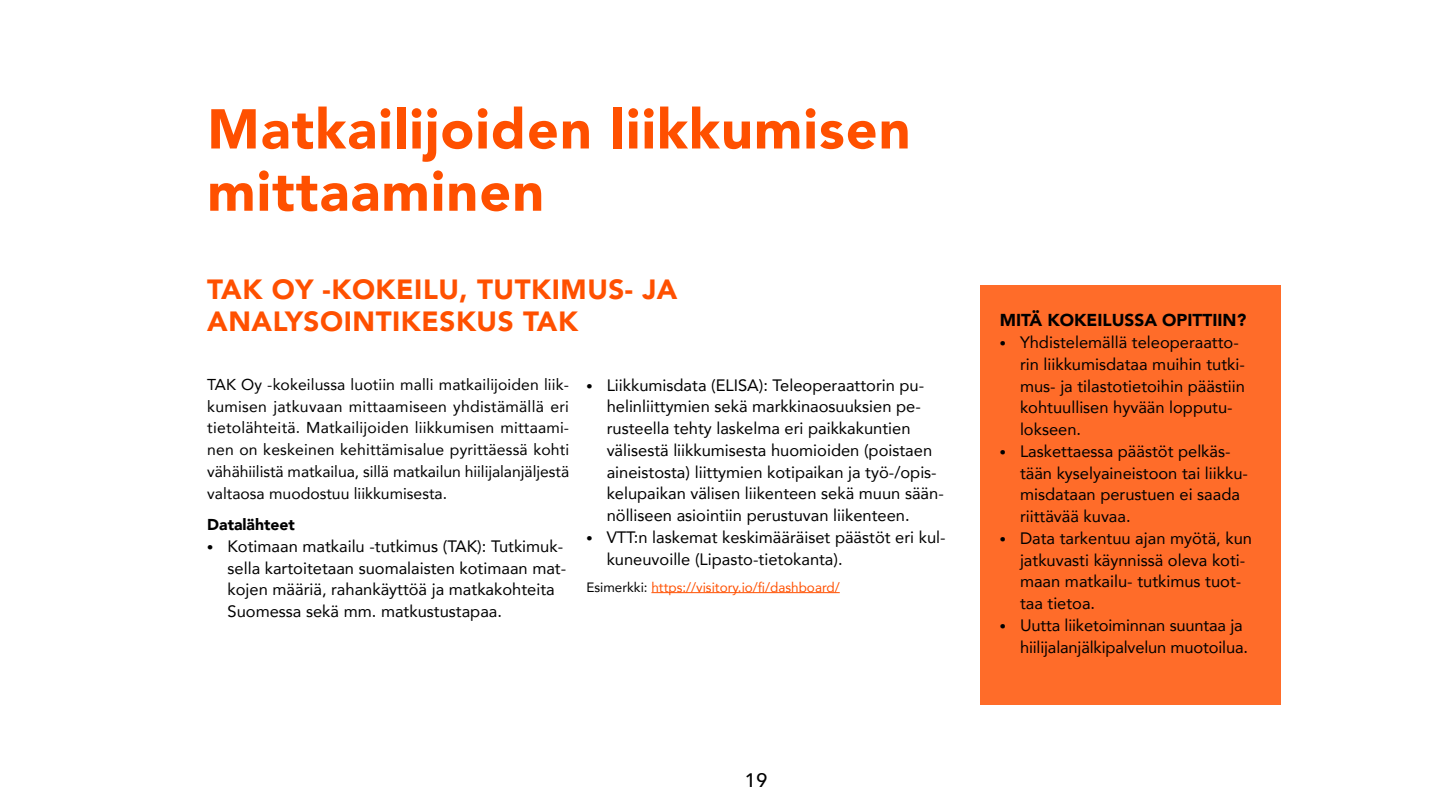
<style>
.page{position:relative;width:1440px;height:810px;background:#fff}
.page>*{position:absolute;margin:0;border:0;box-sizing:border-box;transform-origin:0 0}
.otsikko{font:900 55.5px/62.2px "Avenir";letter-spacing:.02em;color:#ff5000}
.väliotsikko_iso_vers{font:900 27.75px/31.5px "Avenir";letter-spacing:.02em;color:#ff5000}
.t1{font:500 19.5px "Avenir";color:#000}
.väliotsikko_musta{font:900 17.25px "Avenir";color:#000}
.t2{font:16.5px/21.8px "Avenir";color:#000}
.leipis_muut_kpl{font:15.75px/21.8px "Avenir";color:#000;text-align:justify}
.pikkulaatikko_otsikk{font:900 15.75px "Avenir";color:#000}
.pikkulaatikko{font:13.5px "Avenir";color:#ff5000}
.s1{font-family:"Helsinki Grotesk";font-weight:900}
.s2{color:#000}
</style>
<div class="page">
<div style="left:980px;top:285px;width:301px;height:420px;background:#ff6c29"></div>
<hr style="left:651px;top:592px;width:189px;height:1px;background:#ff5000">
<p class="otsikko" style="left:207px;top:97px;width:705px">Matkailijoiden liikkumisen mittaaminen</p>
<p class="väliotsikko_iso_vers" style="left:207px;top:273px;width:472px">TAK OY -KOKEILU, TUTKIMUS- JA<br>ANALYSOINTIKESKUS TAK</p>
<p class="leipis_muut_kpl" style="left:207px;top:373px;width:364px">TAK Oy -kokeilussa luotiin malli matkailijoiden liik&shy;kumisen jatkuvaan mittaamiseen yhdistämällä eri tietolähteitä. Matkailijoiden liikkumisen mittaami&shy;nen on keskeinen kehittämisalue pyrittäessä kohti vähähiilistä matkailua, sillä matkailun hiilijalanjäljestä valtaosa muodostuu liikkumisesta.</p>
<p class="pikkulaatikko_otsikk" style="left:207px;top:511px;width:89px">Datalähteet</p>
<p class="t2" style="left:228px;top:535px;width:340px;text-indent:-20px"><span class="s1">•</span> Kotimaan matkailu -tutkimus (TAK): Tutkimuk&shy;sella kartoitetaan suomalaisten kotimaan mat&shy;kojen määriä, rahankäyttöä ja matkakohteita Suomessa sekä mm. matkustustapaa.</p>
<p class="t2" style="left:607px;top:374px;width:339px;text-indent:-20px"><span class="s1">•</span> Liikkumisdata (ELISA): Teleoperaattorin pu&shy;helinliittymien sekä markkinaosuuksien pe&shy;rusteella tehty laskelma eri paikkakuntien välisestä liikkumisesta huomioiden (poistaen aineistosta) liittymien kotipaikan ja työ-/opis&shy;kelupaikan välisen liikenteen sekä muun sään&shy;nölliseen asiointiin perustuvan liikenteen.</p>
<p class="t2" style="left:607px;top:526px;width:340px;text-indent:-20px"><span class="s1">•</span> VTT:n laskemat keskimääräiset päästöt eri kul&shy;kuneuvoille (Lipasto-tietokanta).</p>
<p class="pikkulaatikko" style="left:586px;top:576px;width:255px"><span class="s2">Esimerkki:</span> https://visitory.io/fi/dashboard/</p>
<p class="t1" style="left:745px;top:763px;width:24px">19</p>
<p class="väliotsikko_musta" style="left:1000px;top:305px;width:248px">MITÄ KOKEILUSSA OPITTIIN?</p>
<p class="t2" style="left:1020px;top:331px;width:226px;text-indent:-20px"><span class="s1">•</span> Yhdistelemällä teleoperaatto&shy;rin liikkumisdataa muihin tutki&shy;mus- ja tilastotietoihin päästiin kohtuullisen hyvään lopputu&shy;lokseen.</p>
<p class="t2" style="left:1020px;top:440px;width:230px;text-indent:-20px"><span class="s1">•</span> Laskettaessa päästöt pelkäs&shy;tään kyselyaineistoon tai liikku&shy;misdataan perustuen ei saada riittävää kuvaa.</p>
<p class="t2" style="left:1020px;top:527px;width:234px;text-indent:-20px"><span class="s1">•</span> Data tarkentuu ajan myötä, kun jatkuvasti käynnissä oleva koti&shy;maan matkailu- tutkimus tuot&shy;taa tietoa.</p>
<p class="t2" style="left:1020px;top:614px;width:230px;text-indent:-20px"><span class="s1">•</span> Uutta liiketoiminnan suuntaa ja hiilijalanjälkipalvelun muotoilua.</p>
</div>
